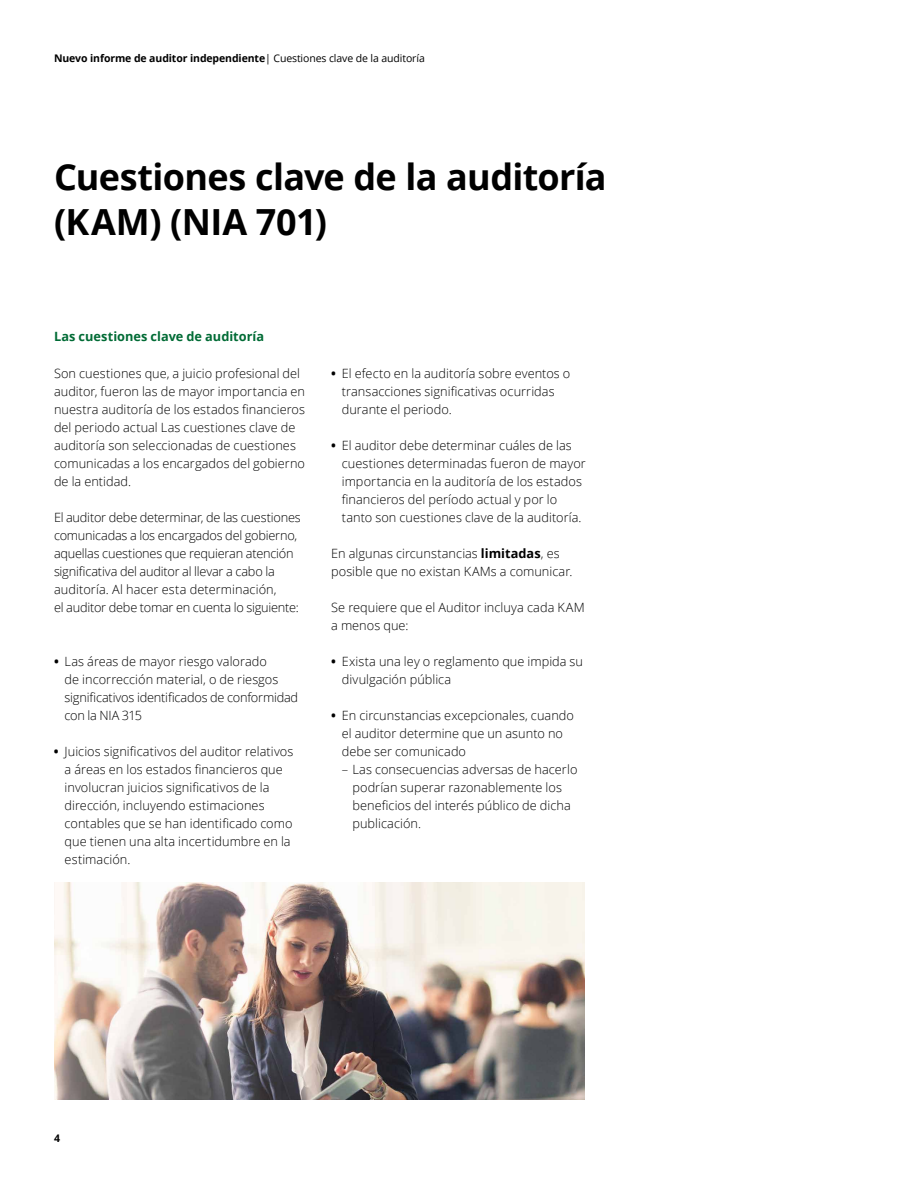
<style>
.page{position:relative;width:918px;height:1188px;background:#fff}
.page>*{position:absolute;margin:0;border:0;box-sizing:border-box;transform-origin:0 0}
.t1{font:700 36px/45px "Open Sans";letter-spacing:-.015em;color:#000}
.t2{font:300 12.75px/18px "Open Sans";color:#000}
.t3{font:700 12.75px "Open Sans";color:#006b35}
.t4{font:700 10.5px "Open Sans";letter-spacing:-.01em;color:#000}
.s1{font-weight:400}
.s2{font-weight:700}
</style>
<div class="page">
<img style="left:54px;top:882px;width:531px;height:217px">
<p class="t4" style="left:54px;top:51px;width:372px">Nuevo informe de auditor independiente<span class="s1">| Cuestiones clave de la auditoría</span></p>
<h1 class="t1" style="left:54px;top:153px;width:554px">Cuestiones clave de la auditoría (KAM) (NIA 701)</h1>
<p class="t3" style="left:54px;top:327px;width:212px">Las cuestiones clave de auditoría</p>
<p class="t2" style="left:54px;top:364px;width:253px">Son cuestiones que, a juicio profesional del auditor, fueron las de mayor importancia en nuestra auditoría de los estados financieros del periodo actual Las cuestiones clave de auditoría son seleccionadas de cuestiones comunicadas a los encargados del gobierno de la entidad.</p>
<p class="t2" style="left:54px;top:508px;width:248px">El auditor debe determinar, de las cuestiones comunicadas a los encargados del gobierno, aquellas cuestiones que requieran atención significativa del auditor al llevar a cabo la auditoría. Al hacer esta determinación,<br>el auditor debe tomar en cuenta lo siguiente:</p>
<p class="t2" style="left:65px;top:652px;width:235px;text-indent:-11px"><span class="s2">•</span> Las áreas de mayor riesgo valorado<br>de incorrección material, o de riesgos significativos identificados de conformidad con la NIA 315</p>
<p class="t2" style="left:65px;top:742px;width:230px;text-indent:-11px"><span class="s2">•</span> Juicios significativos del auditor relativos a áreas en los estados financieros que involucran juicios significativos de la dirección, incluyendo estimaciones contables que se han identificado como que tienen una alta incertidumbre en la estimación.</p>
<p class="t2" style="left:342px;top:364px;width:230px;text-indent:-11px"><span class="s2">•</span> El efecto en la auditoría sobre eventos o transacciones significativas ocurridas durante el periodo.</p>
<p class="t2" style="left:342px;top:436px;width:246px;text-indent:-11px"><span class="s2">•</span> El auditor debe determinar cuáles de las cuestiones determinadas fueron de mayor importancia en la auditoría de los estados financieros del período actual y por lo tanto son cuestiones clave de la auditoría.</p>
<p class="t2" style="left:331px;top:544px;width:243px">En algunas circunstancias <span class="s2">limitadas</span>, es posible que no existan KAMs a comunicar.</p>
<p class="t2" style="left:331px;top:598px;width:255px">Se requiere que el Auditor incluya cada KAM a menos que:</p>
<p class="t2" style="left:342px;top:652px;width:243px;text-indent:-11px"><span class="s2">•</span> Exista una ley o reglamento que impida su divulgación pública</p>
<p class="t2" style="left:342px;top:706px;width:234px;text-indent:-11px"><span class="s2">•</span> En circunstancias excepcionales, cuando el auditor determine que un asunto no debe ser comunicado</p>
<p class="t2" style="left:352px;top:760px;width:227px;text-indent:-11px">– Las consecuencias adversas de hacerlo podrían superar razonablemente los beneficios del interés público de dicha publicación.</p>
<p class="t4" style="left:54px;top:1131px;width:7px">4</p>
</div>
